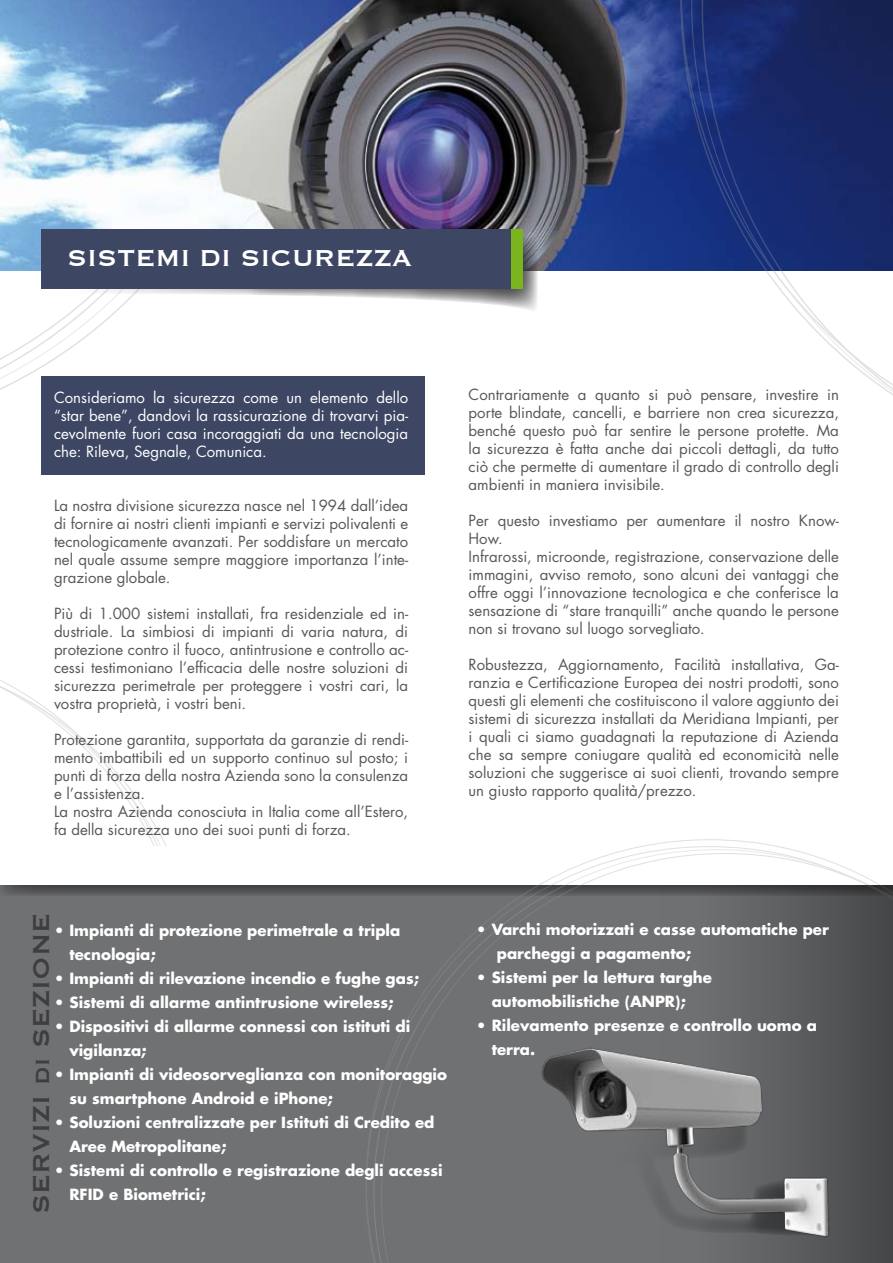
<style>
.page{position:relative;width:893px;height:1263px;background:#fff}
.page>*{position:absolute;margin:0;border:0;box-sizing:border-box;transform-origin:0 0}
.t1{font:30px "Copperplate";color:#fff}
.t2{font:30px "Copperplate";color:#3e3e40}
.t3{font:15px/18px "Futura";color:#58585a;text-align:justify}
.t4{font:700 15px/24px "Futura";color:#fff}
.t5{font:15px/18px "Futura";color:#fff;text-align:justify}
</style>
<div class="page">
<svg style="left:0;top:315px;width:113px;height:75px"></svg>
<svg style="left:0;top:680px;width:167px;height:166px"></svg>
<div style="left:0;top:877px;width:893px;height:386px;background:#707173"></div>
<svg style="left:2px;top:885px;width:364px;height:10px;background:#4f5051"></svg>
<div style="left:0;top:847px;width:893px;height:38px;background:#fff"></div>
<svg style="left:366px;top:839px;width:439px;height:424px"></svg>
<svg style="left:381px;top:853px;width:499px;height:410px"></svg>
<div style="left:41px;top:376px;width:383px;height:99px;background:#3d4663"></div>
<img style="left:0;top:0;width:680px;height:271px">
<svg style="left:680px;top:0;width:22px;height:271px;background:#1b3480"></svg>
<svg style="left:702px;top:0;width:191px;height:395px"></svg>
<svg style="left:67px;top:237px;width:471px;height:78px"></svg>
<div style="left:41px;top:230px;width:482px;height:59px;background:#3d4663"></div>
<div style="left:511px;top:230px;width:12px;height:59px;background:#7ab51d"></div>
<svg style="left:659px;top:885px;width:234px;height:378px"></svg>
<img style="left:539px;top:1038px;width:301px;height:208px">
<h1 class="t1" style="left:67px;top:239px;width:346px">SISTEMI DI SICUREZZA</h1>
<p class="t5" style="left:54px;top:389px;width:356px">Consideriamo la sicurezza come un elemento dello “star bene”, dandovi la rassicurazione di trovarvi pia&shy;cevolmente fuori casa incoraggiati da una tecnologia che: Rileva, Segnale, Comunica.</p>
<p class="t3" style="left:54px;top:497px;width:356px">La nostra divisione sicurezza nasce nel 1994 dall’idea di fornire ai nostri clienti impianti e servizi polivalenti e tecnologicamente avanzati. Per soddisfare un mercato nel quale assume sempre maggiore importanza l’inte&shy;grazione globale.</p>
<p class="t3" style="left:54px;top:605px;width:356px">Più di 1.000 sistemi installati, fra residenziale ed in&shy;dustriale. La simbiosi di impianti di varia natura, di protezione contro il fuoco, antintrusione e controllo ac&shy;cessi testimoniano l’efficacia delle nostre soluzioni di sicurezza perimetrale per proteggere i vostri cari, la vostra proprietà, i vostri beni.</p>
<p class="t3" style="left:54px;top:731px;width:356px;text-align:left">Protezione garantita, supportata da garanzie di rendi&shy;mento imbattibili ed un supporto continuo sul posto; i punti di forza della nostra Azienda sono la consulenza e l’assistenza.<br>La nostra Azienda conosciuta in Italia come all’Estero, fa della sicurezza uno dei suoi punti di forza.</p>
<p class="t3" style="left:469px;top:385px;width:372px">Contrariamente a quanto si può pensare, investire in porte blindate, cancelli, e barriere non crea sicurezza, benché questo può far sentire le persone protette. Ma la sicurezza è fatta anche dai piccoli dettagli, da tutto ciò che permette di aumentare il grado di controllo degli ambienti in maniera invisibile.</p>
<p class="t3" style="left:469px;top:511px;width:372px;text-align:left">Per questo investiamo per aumentare il nostro Know-How.<br>Infrarossi, microonde, registrazione, conservazione delle immagini, avviso remoto, sono alcuni dei vantaggi che offre oggi l’innovazione tecnologica e che conferisce la sensazione di “stare tranquilli” anche quando le persone non si trovano sul luogo sorvegliato.</p>
<p class="t3" style="left:469px;top:655px;width:372px">Robustezza, Aggiornamento, Facilità installativa, Ga&shy;ranzia e Certificazione Europea dei nostri prodotti, sono questi gli elementi che costituiscono il valore aggiunto dei sistemi di sicurezza installati da Meridiana Impianti, per i quali ci siamo guadagnati la reputazione di Azienda che sa sempre coniugare qualità ed economicità nelle soluzioni che suggerisce ai suoi clienti, trovando sempre un giusto rapporto qualità/prezzo.</p>
<h1 class="t2" style="left:22px;top:1214px;width:303px;rotate:-90deg">SERVIZI di SEZIONE</h1>
<p class="t4" style="left:69px;top:917px;width:332px;text-indent:-15px">• Impianti di protezione perimetrale a tripla tecnologia;</p>
<p class="t4" style="left:54px;top:965px;width:366px">• Impianti di rilevazione incendio e fughe gas;</p>
<p class="t4" style="left:54px;top:989px;width:341px">• Sistemi di allarme antintrusione wireless;</p>
<p class="t4" style="left:69px;top:1013px;width:342px;text-indent:-15px">• Dispositivi di allarme connessi con istituti di vigilanza;</p>
<p class="t4" style="left:69px;top:1061px;width:379px;text-indent:-15px">• Impianti di videosorveglianza con monitoraggio su smartphone Android e iPhone;</p>
<p class="t4" style="left:69px;top:1109px;width:367px;text-indent:-15px">• Soluzioni centralizzate per Istituti di Credito ed<br>Aree Metropolitane;</p>
<p class="t4" style="left:69px;top:1157px;width:375px;text-indent:-15px">• Sistemi di controllo e registrazione degli accessi<br>RFID e Biometrici;</p>
<p class="t4" style="left:497px;top:917px;width:334px;text-indent:-21px">• Varchi motorizzati e casse automatiche per parcheggi a pagamento;</p>
<p class="t4" style="left:492px;top:965px;width:222px;text-indent:-15px">• Sistemi per la lettura targhe automobilistiche (ANPR);</p>
<p class="t4" style="left:492px;top:1013px;width:327px;text-indent:-15px">• Rilevamento presenze e controllo uomo a terra.</p>
</div>
